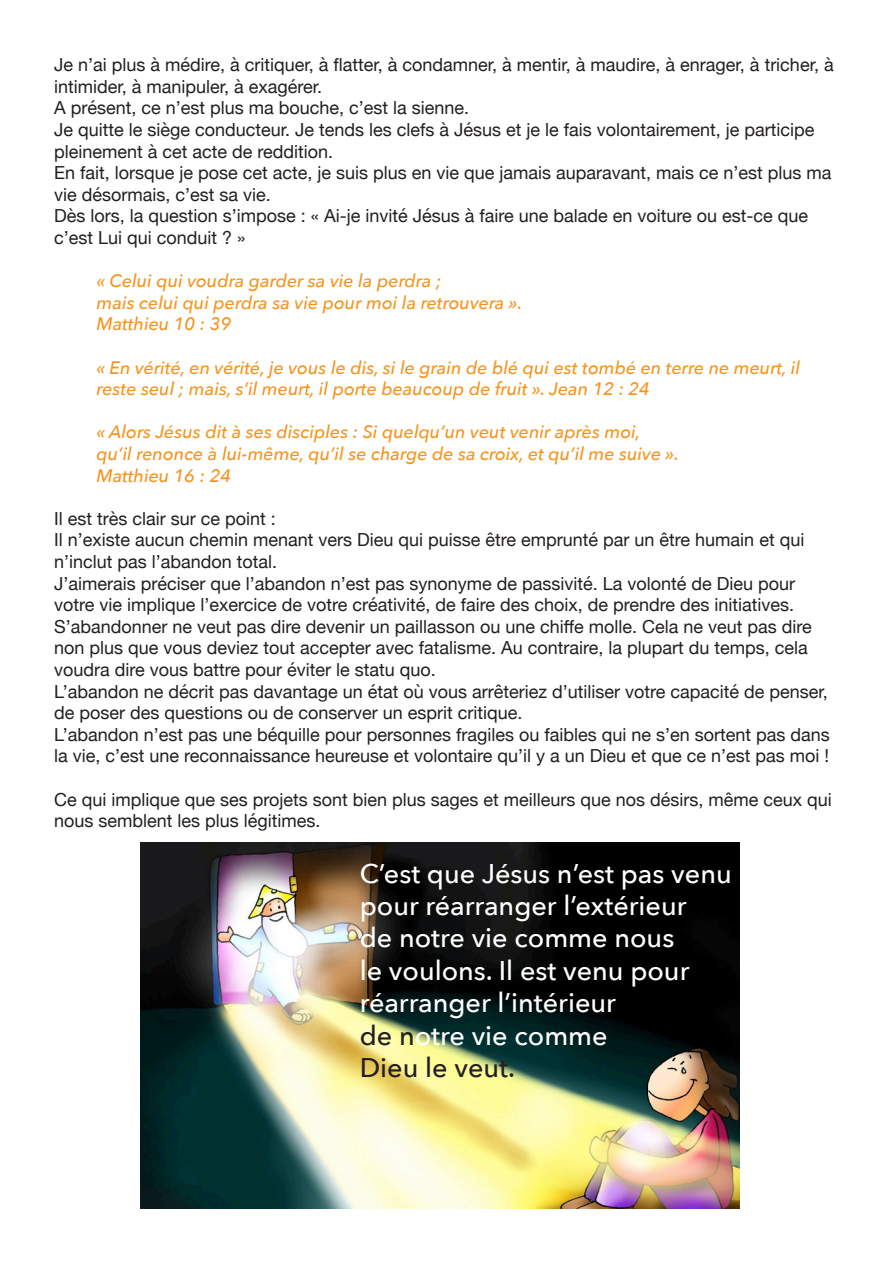
<style>
.page{position:relative;width:893px;height:1263px;background:#fff}
.page>*{position:absolute;margin:0;border:0;box-sizing:border-box;transform-origin:0 0}
.t1{font:500 27px/32.4px "Avenir Next";color:#fff}
.t2{font:500 27px "Avenir Next";color:#231f20}
.t3{font:18px/21.6px "Helvetica Neue";color:#231f20}
.t4{font:italic 500 18px/21.6px "Avenir Next";color:#f7931d}
.s1{color:#231f20}
</style>
<div class="page">
<img style="left:140px;top:843px;width:600px;height:366px">
<p class="t3" style="left:54px;top:55px;width:781px">Je n’ai plus à médire, à critiquer, à flatter, à condamner, à mentir, à maudire, à enrager, à tricher, à intimider, à manipuler, à exagérer.</p>
<p class="t3" style="left:54px;top:98px;width:417px">A présent, ce n’est plus ma bouche, c’est la sienne.</p>
<p class="t3" style="left:54px;top:120px;width:762px">Je quitte le siège conducteur. Je tends les clefs à Jésus et je le fais volontairement, je participe pleinement à cet acte de reddition.</p>
<p class="t3" style="left:54px;top:163px;width:779px">En fait, lorsque je pose cet acte, je suis plus en vie que jamais auparavant, mais ce n’est plus ma vie désormais, c’est sa vie.</p>
<p class="t3" style="left:54px;top:206px;width:756px">Dès lors, la question s’impose : « Ai-je invité Jésus à faire une balade en voiture ou est-ce que c’est Lui qui conduit ? »</p>
<p class="t4" style="left:97px;top:269px;width:427px">« Celui qui voudra garder sa vie la perdra ;<br>mais celui qui perdra sa vie pour moi la retrouvera ».</p>
<p class="t4" style="left:97px;top:313px;width:136px">Matthieu 10 : 39</p>
<p class="t4" style="left:97px;top:356px;width:705px">« En vérité, en vérité, je vous le dis, si le grain de blé qui est tombé en terre ne meurt, il reste seul ; mais, s’il meurt, il porte beaucoup de fruit ». Jean 12 : 24</p>
<p class="t4" style="left:97px;top:421px;width:584px">« Alors Jésus dit à ses disciples : Si quelqu’un veut venir après moi, qu’il renonce à lui-même, qu’il se charge de sa croix, et qu’il me suive ».</p>
<p class="t4" style="left:97px;top:464px;width:136px">Matthieu 16 : 24</p>
<p class="t3" style="left:54px;top:509px;width:223px">Il est très clair sur ce point :</p>
<p class="t3" style="left:54px;top:530px;width:752px">Il n’existe aucun chemin menant vers Dieu qui puisse être emprunté par un être humain et qui n’inclut pas l’abandon total.</p>
<p class="t3" style="left:54px;top:573px;width:759px">J’aimerais préciser que l’abandon n’est pas synonyme de passivité. La volonté de Dieu pour votre vie implique l’exercice de votre créativité, de faire des choix, de prendre des initiatives.<br>S’abandonner ne veut pas dire devenir un paillasson ou une chiffe molle. Cela ne veut pas dire non plus que vous deviez tout accepter avec fatalisme. Au contraire, la plupart du temps, cela voudra dire vous battre pour éviter le statu quo.</p>
<p class="t3" style="left:54px;top:681px;width:775px">L’abandon ne décrit pas davantage un état où vous arrêteriez d’utiliser votre capacité de penser, de poser des questions ou de conserver un esprit critique.</p>
<p class="t3" style="left:54px;top:725px;width:777px">L’abandon n’est pas une béquille pour personnes fragiles ou faibles qui ne s’en sortent pas dans la vie, c’est une reconnaissance heureuse et volontaire qu’il y a un Dieu et que ce n’est pas moi !</p>
<p class="t3" style="left:54px;top:789px;width:779px">Ce qui implique que ses projets sont bien plus sages et meilleurs que nos désirs, même ceux qui nous semblent les plus légitimes.</p>
<p class="t1" style="left:360px;top:856px;width:374px">C’est que Jésus n’est pas venu pour réarranger l’extérieur<br>de notre vie comme nous</p>
<p class="t1" style="left:360px;top:953px;width:331px">le voulons. Il est venu pour</p>
<p class="t1" style="left:360px;top:986px;width:258px">réarranger l’intérieur</p>
<p class="t1" style="left:360px;top:1018px;width:249px"><span class="s1">de n</span>otre vie comme</p>
<p class="t2" style="left:360px;top:1045px;width:157px">Dieu le veut.</p>
</div>
